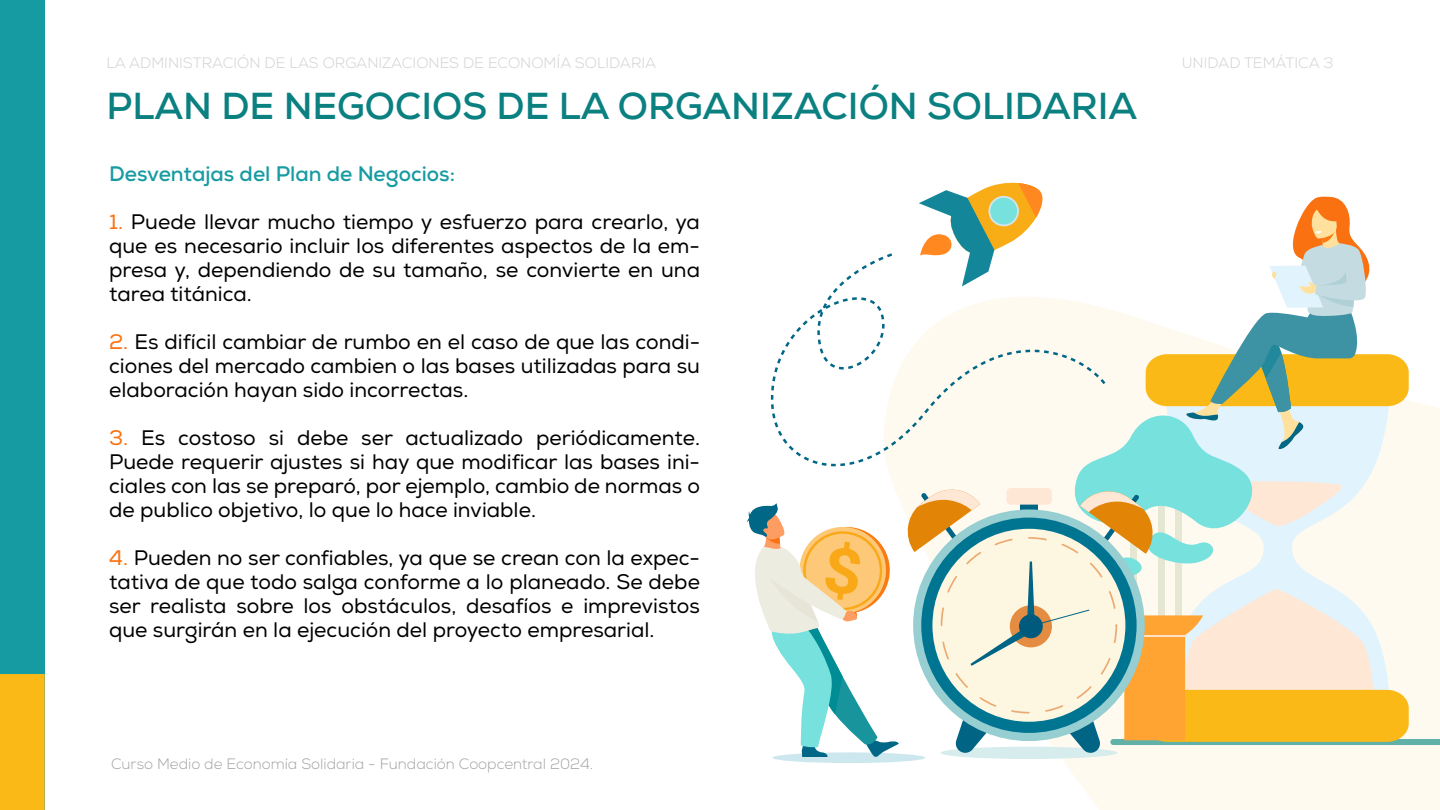
<style>
.page{position:relative;width:1440px;height:810px;background:#fff}
.page>*{position:absolute;margin:0;border:0;box-sizing:border-box;transform-origin:0 0}
.t1{font:700 37.5px "Nexa";color:#0b8081}
.t2{font:21px/24px "Nexa";color:#000;text-align:justify}
.t3{font:700 21px "Nexa";color:#179ba2}
.t4{font:300 15px "Nexa";color:#d1d1d1}
.t5{font:300 15px "Nexa";color:#a2a2a2}
.s1{color:#fc7110}
</style>
<div class="page">
<div style="left:772px;top:752px;width:153px;height:11px;background:#cce8ee;border-radius:50%"></div>
<svg style="left:883px;top:466px;width:557px;height:344px;fill:#fffaf0"></svg>
<svg style="left:771px;top:253px;width:136px;height:213px"></svg>
<div style="left:941px;top:747px;width:176px;height:12px;background:#d7eced;border-radius:50%"></div>
<svg style="left:907px;top:182px;width:533px;height:571px"></svg>
<div style="left:1019px;top:614px;width:24px;height:24px;background:#005a7d;border-radius:50%"></div>
<svg style="left:746px;top:503px;width:153px;height:254px"></svg>
<div style="left:0;top:0;width:45px;height:810px;background:#179ba2"></div>
<div style="left:0;top:674px;width:45px;height:136px;background:#fab916"></div>
<p class="t4" style="left:106px;top:54px;width:551px">LA ADMINISTRACIÓN DE LAS ORGANIZACIONES DE ECONOMÍA SOLIDARIA</p>
<p class="t4" style="left:1182px;top:54px;width:153px">UNIDAD TEMÁTICA 3</p>
<h1 class="t1" style="left:106px;top:82px;width:1032px">PLAN DE NEGOCIOS DE LA ORGANIZACIÓN SOLIDARIA</h1>
<p class="t3" style="left:109px;top:160px;width:347px">Desventajas del Plan de Negocios:</p>
<p class="t2" style="left:109px;top:210px;width:592px"><span class="s1">1.</span> Puede llevar mucho tiempo y esfuerzo para crearlo, ya que es necesario incluir los diferentes aspectos de la em&shy;presa y, dependiendo de su tamaño, se convierte en una tarea titánica.</p>
<p class="t2" style="left:109px;top:330px;width:592px"><span class="s1">2.</span> Es difícil cambiar de rumbo en el caso de que las condi&shy;ciones del mercado cambien o las bases utilizadas para su elaboración hayan sido incorrectas.</p>
<p class="t2" style="left:109px;top:426px;width:592px"><span class="s1">3.</span> Es costoso si debe ser actualizado periódicamente.<br>Puede requerir ajustes si hay que modificar las bases ini&shy;ciales con las se preparó, por ejemplo, cambio de normas o de publico objetivo, lo que lo hace inviable.</p>
<p class="t2" style="left:109px;top:546px;width:592px"><span class="s1">4.</span> Pueden no ser confiables, ya que se crean con la expec&shy;tativa de que todo salga conforme a lo planeado. Se debe ser realista sobre los obstáculos, desafíos e imprevistos que surgirán en la ejecución del proyecto empresarial.</p>
<p class="t5" style="left:111px;top:755px;width:484px">Curso Medio de Economía Solidaria - Fundación Coopcentral 2024.</p>
</div>
